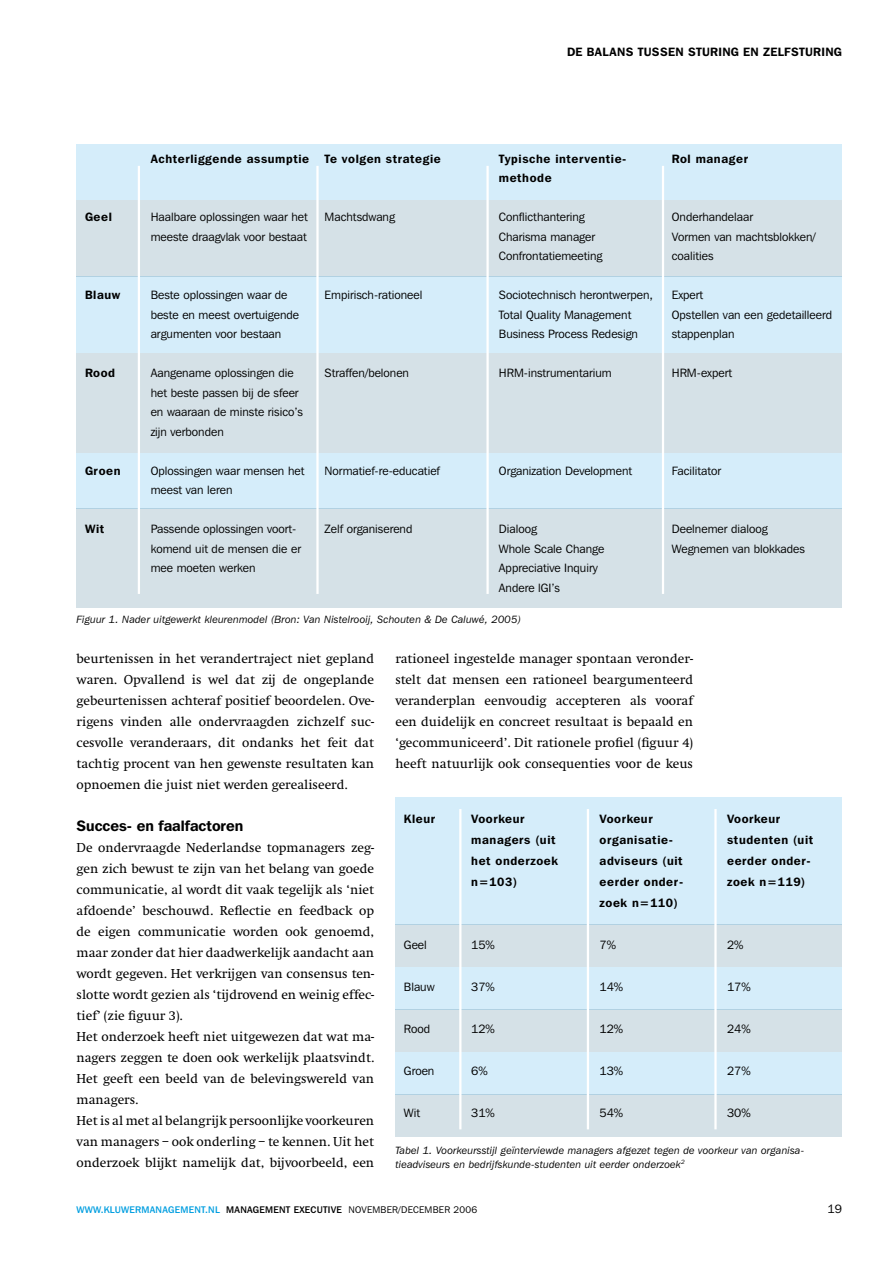
<style>
.page{position:relative;width:893px;height:1263px;background:#fff}
.page>*{position:absolute;margin:0;border:0;box-sizing:border-box;transform-origin:0 0}
.t1{font:600 15px "Franklin Gothic IT Cby BT";color:#000}
.t2{font:13.5px/21px "Swift";color:#000;text-align:justify}
.t3{font:12px/19.5px "Franklin Gothic IT Cby BT";color:#000}
.t4{font:600 12px/21px "Franklin Gothic IT Cby BT";letter-spacing:.05em;color:#000}
.t5{font:italic 10.5px/13.5px "Franklin Gothic IT Cby BT";letter-spacing:.02em;color:#000}
.t6{font:500 9.6px "Franklin Gothic IT Cby BT";letter-spacing:.025em;color:#009ee0}
.t7{font:9.6px "Franklin Gothic IT Cby BT";letter-spacing:.025em;color:#000}
.s1{color:#000}
.s2{font-weight:500}
</style>
<div class="page">
<div style="left:77px;top:145px;width:765px;height:55px;background:#d5edfa"></div>
<div style="left:77px;top:200px;width:765px;height:76px;background:#d5e1e7"></div>
<div style="left:77px;top:276px;width:765px;height:77px;background:#d5edfa"></div>
<div style="left:77px;top:353px;width:765px;height:100px;background:#d5e1e7"></div>
<div style="left:77px;top:453px;width:765px;height:55px;background:#d5edfa"></div>
<div style="left:77px;top:508px;width:765px;height:100px;background:#d5e1e7"></div>
<hr style="left:138px;top:166px;width:2px;height:428px;background:#fff">
<hr style="left:316px;top:166px;width:3px;height:428px;background:#fff">
<hr style="left:486px;top:166px;width:3px;height:428px;background:#fff">
<hr style="left:662px;top:166px;width:2px;height:428px;background:#fff">
<div style="left:395px;top:797px;width:447px;height:127px;background:#d5edfa"></div>
<div style="left:395px;top:924px;width:447px;height:43px;background:#d5e1e7"></div>
<div style="left:395px;top:967px;width:447px;height:42px;background:#d5edfa"></div>
<div style="left:395px;top:1009px;width:447px;height:43px;background:#d5e1e7"></div>
<div style="left:395px;top:1052px;width:447px;height:42px;background:#d5edfa"></div>
<div style="left:395px;top:1094px;width:447px;height:43px;background:#d5e1e7"></div>
<hr style="left:459px;top:809px;width:2px;height:320px;background:#fff">
<hr style="left:587px;top:809px;width:2px;height:320px;background:#fff">
<hr style="left:714px;top:809px;width:3px;height:320px;background:#fff">
<p class="t4" style="left:567px;top:41px;width:29px">De balans</p>
<p class="t4" style="left:638px;top:41px;width:9px">tussen</p>
<p class="t4" style="left:688px;top:41px;width:9px">sturing</p>
<p class="t4" style="left:743px;top:41px;width:29px">en zelfsturing</p>
<p class="t4" style="left:151px;top:148px;width:160px">Achterliggende assumptie</p>
<p class="t4" style="left:325px;top:148px;width:118px">Te volgen strategie</p>
<p class="t4" style="left:85px;top:206px;width:28px">Geel</p>
<p class="t3" style="left:151px;top:207px;width:159px">Haalbare oplossingen waar het meeste draagvlak voor bestaat</p>
<p class="t3" style="left:325px;top:207px;width:72px">Machtsdwang</p>
<p class="t4" style="left:85px;top:284px;width:37px">Blauw</p>
<p class="t4" style="left:85px;top:362px;width:32px">Rood</p>
<p class="t4" style="left:85px;top:460px;width:37px">Groen</p>
<p class="t4" style="left:85px;top:518px;width:21px">Wit</p>
<p class="t3" style="left:151px;top:285px;width:150px">Beste oplossingen waar de beste en meest overtuigende argumenten voor bestaan</p>
<p class="t3" style="left:151px;top:363px;width:154px">Aangename oplossingen die het beste passen bij de sfeer en waaraan de minste risico’s zijn verbonden</p>
<p class="t3" style="left:151px;top:461px;width:155px">Oplossingen waar mensen het meest van leren</p>
<p class="t3" style="left:151px;top:519px;width:152px">Passende oplossingen voort&shy;komend uit de mensen die er mee moeten werken</p>
<p class="t3" style="left:325px;top:285px;width:99px">Empirisch-rationeel</p>
<p class="t3" style="left:325px;top:363px;width:86px">Straffen/belonen</p>
<p class="t3" style="left:325px;top:461px;width:117px">Normatief-re-educatief</p>
<p class="t3" style="left:325px;top:519px;width:89px">Zelf organiserend</p>
<p class="t4" style="left:499px;top:149px;width:128px;line-height:19.5px">Typische interventie&shy;methode</p>
<p class="t3" style="left:499px;top:207px;width:105px">Conflicthantering<br>Charisma manager<br>Confrontatiemeeting</p>
<p class="t3" style="left:499px;top:285px;width:156px">Sociotechnisch herontwerpen,<br>Total Quality Management<br>Business Process Redesign</p>
<p class="t3" style="left:499px;top:363px;width:114px">HRM-instrumentarium</p>
<p class="t4" style="left:672px;top:148px;width:78px">Rol manager</p>
<p class="t3" style="left:672px;top:207px;width:146px">Onderhandelaar<br>Vormen van machtsblokken/ coalities</p>
<p class="t3" style="left:672px;top:285px;width:162px">Expert<br>Opstellen van een gedetailleerd stappenplan</p>
<p class="t3" style="left:672px;top:363px;width:62px">HRM-expert</p>
<p class="t3" style="left:499px;top:461px;width:135px">Organization Development</p>
<p class="t3" style="left:499px;top:519px;width:107px">Dialoog<br>Whole Scale Change<br>Appreciative Inquiry<br>Andere lGI’s</p>
<p class="t3" style="left:672px;top:461px;width:51px">Facilitator</p>
<p class="t3" style="left:672px;top:519px;width:134px">Deelnemer dialoog<br>Wegnemen van blokkades</p>
<p class="t5" style="left:77px;top:612px;width:446px">Figuur 1. Nader uitgewerkt kleurenmodel (Bron: Van Nistelrooij, Schouten &amp; De Caluwé, 2005)</p>
<p class="t2" style="left:77px;top:648px;width:299px">beurtenissen in het verandertraject niet gepland waren. Opvallend is wel dat zij de ongeplande gebeurtenissen achteraf positief beoordelen. Ove&shy;rigens vinden alle ondervraagden zichzelf suc&shy;cesvolle veranderaars, dit ondanks het feit dat tachtig procent van hen gewenste resultaten kan opnoemen die juist niet werden gerealiseerd.</p>
<p class="t1" style="left:77px;top:816px;width:168px">Succes- en faalfactoren</p>
<p class="t2" style="left:77px;top:837px;width:299px;text-align:left">De ondervraagde Nederlandse topmanagers zeg&shy;gen zich bewust te zijn van het belang van goede communicatie, al wordt dit vaak tegelijk als ‘niet afdoende’ beschouwd. Reflectie en feedback op de eigen communicatie worden ook genoemd, maar zonder dat hier daadwerkelijk aandacht aan wordt gegeven. Het verkrijgen van consensus ten&shy;slotte wordt gezien als ‘tijdrovend en weinig effec&shy;tief’ (zie figuur 3).<br>Het onderzoek heeft niet uitgewezen dat wat ma&shy;nagers zeggen te doen ook werkelijk plaatsvindt.<br>Het geeft een beeld van de belevingswereld van managers.<br>Het is al met al belangrijk persoonlijke voorkeuren van managers – ook onderling – te kennen. Uit het onderzoek blijkt namelijk dat, bijvoorbeeld, een</p>
<p class="t2" style="left:395px;top:648px;width:299px">rationeel ingestelde manager spontaan veronder&shy;stelt dat mensen een rationeel beargumenteerd veranderplan eenvoudig accepteren als vooraf een duidelijk en concreet resultaat is bepaald en ‘gecommuniceerd’. Dit rationele profiel (figuur 4) heeft natuurlijk ook consequenties voor de keus</p>
<p class="t4" style="left:404px;top:808px;width:33px">Kleur</p>
<p class="t3" style="left:404px;top:935px;width:24px">Geel</p>
<p class="t3" style="left:404px;top:977px;width:32px">Blauw</p>
<p class="t3" style="left:404px;top:1019px;width:28px">Rood</p>
<p class="t3" style="left:404px;top:1061px;width:32px">Groen</p>
<p class="t3" style="left:404px;top:1103px;width:18px">Wit</p>
<p class="t4" style="left:471px;top:808px;width:88px">Voorkeur managers (uit het onderzoek n=103)</p>
<p class="t3" style="left:471px;top:935px;width:25px">15%</p>
<p class="t3" style="left:471px;top:977px;width:25px">37%</p>
<p class="t3" style="left:471px;top:1019px;width:25px">12%</p>
<p class="t3" style="left:471px;top:1061px;width:18px">6%</p>
<p class="t3" style="left:471px;top:1103px;width:25px">31%</p>
<p class="t4" style="left:600px;top:808px;width:85px">Voorkeur organisatie&shy;adviseurs (uit eerder onder&shy;zoek n=110)</p>
<p class="t3" style="left:600px;top:935px;width:18px">7%</p>
<p class="t3" style="left:600px;top:977px;width:25px">14%</p>
<p class="t3" style="left:600px;top:1019px;width:25px">12%</p>
<p class="t3" style="left:600px;top:1061px;width:25px">13%</p>
<p class="t3" style="left:600px;top:1103px;width:25px">54%</p>
<p class="t4" style="left:727px;top:808px;width:88px">Voorkeur studenten (uit eerder onder&shy;zoek n=119)</p>
<p class="t3" style="left:727px;top:935px;width:18px">2%</p>
<p class="t3" style="left:727px;top:977px;width:25px">17%</p>
<p class="t3" style="left:727px;top:1019px;width:25px">24%</p>
<p class="t3" style="left:727px;top:1061px;width:25px">27%</p>
<p class="t3" style="left:727px;top:1103px;width:25px">30%</p>
<p class="t5" style="left:395px;top:1143px;width:410px">Tabel 1. Voorkeursstijl geïnterviewde managers afgezet tegen de voorkeur van organisa&shy;tieadviseurs en bedrijfskunde-studenten uit eerder onderzoek<sup>2</sup></p>
<p class="t6" style="left:77px;top:1203px;width:166px">WWW.KLUWERMANAGEMENT.NL <span class="s1">MANAGEMENT</span></p>
<p class="t7" style="left:294px;top:1203px;width:185px"><span class="s2">EXECUTIVE</span> NOVEMBER/DECEMBER 2006</p>
<p class="t3" style="left:827px;top:1198px;width:16px">19</p>
</div>
